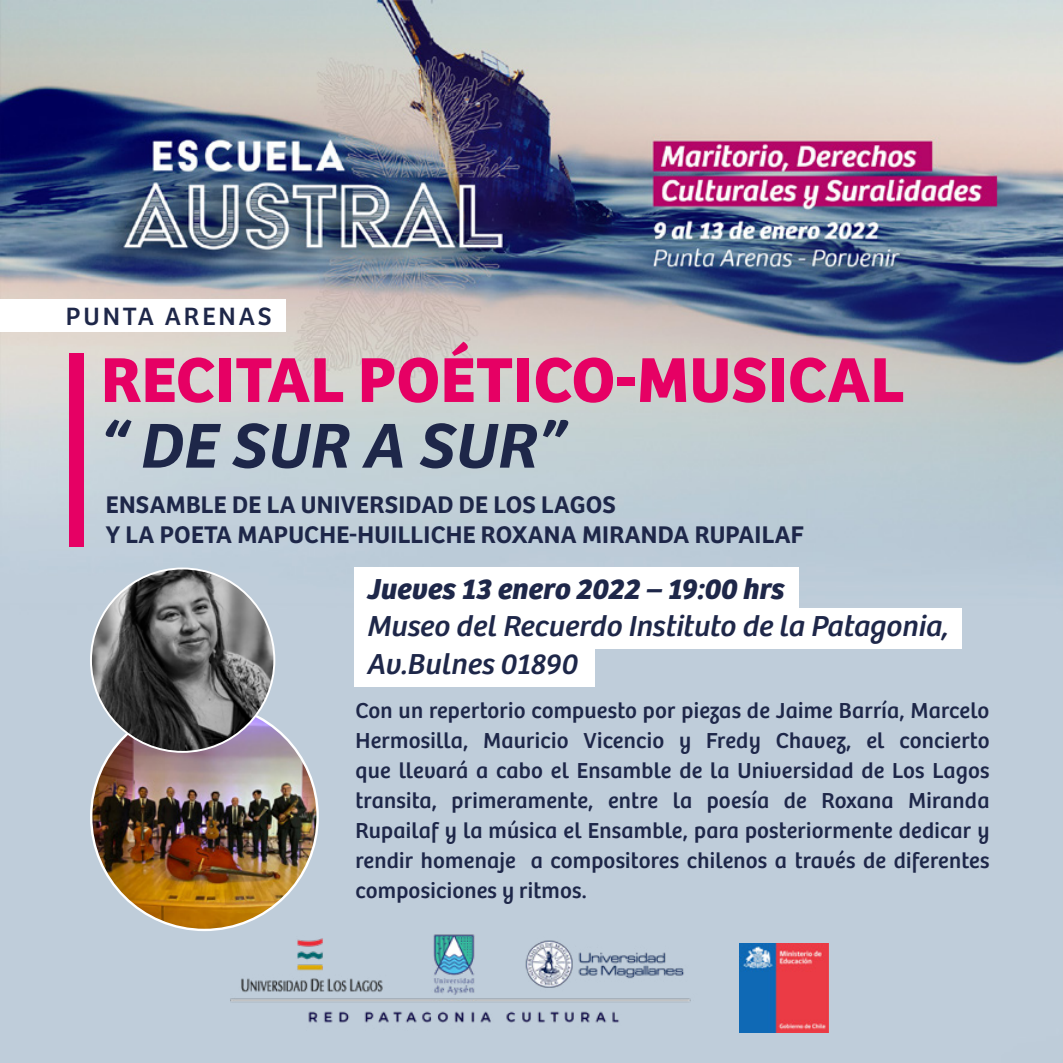
<style>
.page{position:relative;width:1063px;height:1063px;background:#fff}
.page>*{position:absolute;margin:0;border:0;box-sizing:border-box;transform-origin:0 0}
.t1{font:700 65.75px "Bree";letter-spacing:.01em;color:#e60064}
.t2{font:italic 600 65.75px "Bree";letter-spacing:.01em;color:#1e2749}
.t3{font:italic 30px/37.5px "Bree";color:#1e2749}
.t4{font:italic 700 30px "Bree";color:#1e2749}
.t5{font:26px "Bree";letter-spacing:.11em;color:#1e2749}
.t6{font:600 25px/30px "Bree";letter-spacing:.01em;color:#1e2749}
.t7{font:22.5px/30px "Bree";letter-spacing:.01em;color:#1e2749;text-align:justify}
</style>
<div class="page">
<img style="left:0;top:0;width:1063px;height:1063px">
<div style="left:355px;top:646px;width:240px;height:41px;background:#fff"></div>
<div style="left:354px;top:567px;width:444px;height:41px;background:#fff"></div>
<div style="left:354px;top:608px;width:607px;height:41px;background:#fff"></div>
<div style="left:70px;top:353px;width:14px;height:194px;background:#e60064"></div>
<div style="left:0;top:299px;width:286px;height:33px;background:#fff"></div>
<img style="left:91px;top:704px;width:227px;height:226px;border-radius:113px">
<img style="left:91px;top:568px;width:183px;height:184px;border-radius:92px">
<img style="left:200px;top:926px;width:517px;height:110px">
<img style="left:739px;top:944px;width:90px;height:89px">
<p class="t5" style="left:66px;top:296px;width:207px">PUNTA ARENAS</p>
<h1 class="t1" style="left:101px;top:328px;width:805px">RECITAL POÉTICO-MUSICAL</h1>
<h1 class="t2" style="left:101px;top:395px;width:466px">“ DE SUR A SUR”</h1>
<p class="t6" style="left:106px;top:487px;width:700px">ENSAMBLE DE LA UNIVERSIDAD DE LOS LAGOS<br>Y LA POETA MAPUCHE-HUILLICHE ROXANA MIRANDA RUPAILAF</p>
<h2 class="t4" style="left:368px;top:565px;width:418px">Jueves 13 enero 2022 – 19:00 hrs</h2>
<h2 class="t3" style="left:368px;top:605px;width:583px">Museo del Recuerdo Instituto de la Patagonia,<br>Av.Bulnes 01890</h2>
<p class="t7" style="left:356px;top:694px;width:636px">Con un repertorio compuesto por piezas de Jaime Barría, Marcelo Hermosilla, Mauricio Vicencio y Fredy Chavez, el concierto que llevará a cabo el Ensamble de la Universidad de Los Lagos transita, primeramente, entre la poesía de Roxana Miranda Rupailaf y la música el Ensamble, para posteriormente dedicar y rendir homenaje a compositores chilenos a través de diferentes composiciones y ritmos.</p>
</div>
